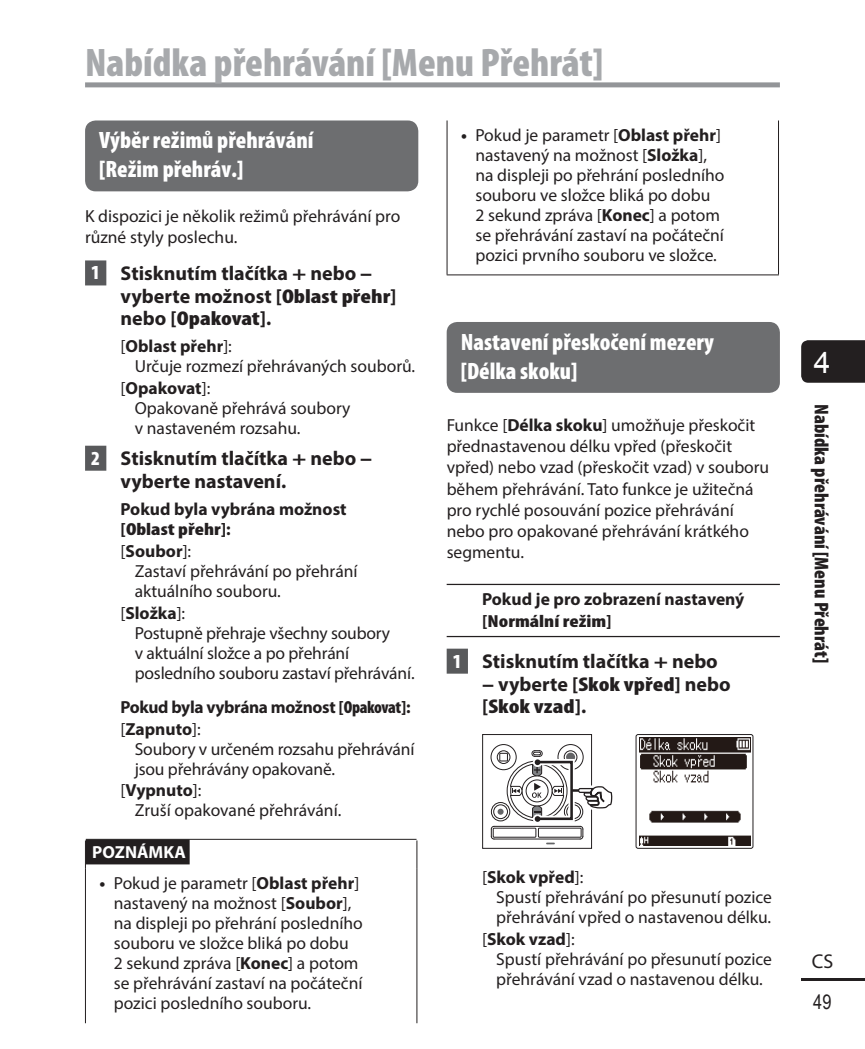
<style>
.page{position:relative;width:865px;height:1049px;background:#fff}
.page>*{position:absolute;margin:0;border:0;box-sizing:border-box;transform-origin:0 0}
.t1{font:900 condensed 40px "Myriad Pro";color:#a7a9ac}
.t2{font:30px "Arial";color:#fff}
.t3{font:900 condensed 23.75px/28.8px "Myriad Pro";color:#fff}
.t4{font:700 20px/22.5px "Myriad Pro";color:#231f20}
.t5{font:900 condensed 20px/22.5px "Myriad Pro";color:#231f20;scale:1.2 1}
.t6{font:900 condensed 20px "Myriad Pro";color:#231f20}
.t7{font:20px "Arial Narrow";color:#231f20}
.t8{font:20px "Myriad Pro";color:#231f20}
.t9{font:17.5px/20px "Myriad Pro";color:#231f20}
.t10{font:700 17.5px/22.5px "Myriad Pro";color:#231f20}
.t11{font:700 17.5px/21.8px "Myriad Pro";letter-spacing:-.02em;color:#231f20}
.t12{font:700 17.5px "Myriad Pro";color:#fff}
.s1{font-weight:900;font-stretch:condensed;color:#fff}
.s2{font-weight:900;font-stretch:condensed}
.s3{font-weight:700}
.s4{font-weight:400}
.s5{font-weight:700;font-stretch:normal}
</style>
<div class="page">
<div style="left:801px;top:340px;width:64px;height:43px;background:#231f20"></div>
<hr style="left:801px;top:978px;width:64px;height:3px;background:#231f20">
<div style="left:85px;top:82px;width:695px;height:5px;background:#939598"></div>
<hr style="left:446px;top:584px;width:334px;height:1px;background:#231f20">
<hr style="left:446px;top:636px;width:334px;height:1px;background:#231f20">
<div style="left:446px;top:649px;width:22px;height:25px;background:#58595b"></div>
<hr style="left:446px;top:120px;width:1px;height:154px;background:#231f20">
<hr style="left:778px;top:120px;width:1px;height:154px;background:#231f20">
<hr style="left:446px;top:274px;width:333px;height:1px;background:#231f20">
<div style="left:446px;top:322px;width:334px;height:71px;background:#6d6e70;border-radius:11px"></div>
<div style="left:635px;top:734px;width:118px;height:115px;border:1px solid #231f20;border-radius:2px"></div>
<div style="left:482px;top:734px;width:110px;height:115px;border:1px solid #231f20"></div>
<hr style="left:494px;top:838px;width:86px;height:1px;background:#231f20">
<hr style="left:494px;top:826px;width:86px;height:1px;background:#231f20">
<svg style="left:490px;top:826px;width:4px;height:14px"></svg>
<div style="left:491px;top:802px;width:19px;height:19px;border:1px solid #231f20;border-radius:50%"></div>
<div style="left:493px;top:804px;width:15px;height:15px;border:1px solid #231f20;border-radius:50%"></div>
<div style="left:490px;top:744px;width:26px;height:26px;border:1px solid #231f20;border-radius:50%"></div>
<div style="left:497px;top:750px;width:13px;height:14px;border:1px solid #231f20;border-radius:50%"></div>
<div style="left:564px;top:802px;width:19px;height:19px;border:1px solid #231f20;border-radius:50%"></div>
<div style="left:566px;top:804px;width:15px;height:15px;border:1px solid #231f20;border-radius:50%"></div>
<div style="left:557px;top:744px;width:26px;height:26px;border:1px solid #231f20;border-radius:50%"></div>
<div style="left:564px;top:750px;width:13px;height:14px;border:1px solid #231f20;border-radius:50%"></div>
<svg style="left:579px;top:826px;width:4px;height:14px"></svg>
<div style="left:566px;top:752px;width:9px;height:10px;background:#636466;border-radius:50%"></div>
<svg style="left:497px;top:809px;width:6px;height:6px"></svg>
<svg style="left:546px;top:842px;width:9px;height:2px"></svg>
<div style="left:493px;top:828px;width:43px;height:9px;border:1px solid #231f20"></div>
<div style="left:538px;top:828px;width:43px;height:9px;border:1px solid #231f20"></div>
<div style="left:499px;top:753px;width:9px;height:8px;border:1px solid #231f20"></div>
<img style="left:639px;top:737px;width:111px;height:108px">
<div style="left:533px;top:814px;width:9px;height:10px;border:4px solid #fff;border-radius:50%"></div>
<div style="left:536px;top:759px;width:38px;height:63px;border:6px solid #fff"></div>
<svg style="left:571px;top:734px;width:42px;height:79px"></svg>
<div style="left:538px;top:761px;width:35px;height:59px;border:3px solid #231f20"></div>
<svg style="left:510px;top:750px;width:54px;height:72px"></svg>
<div style="left:85px;top:260px;width:21px;height:25px;background:#58595b"></div>
<div style="left:85px;top:446px;width:21px;height:25px;background:#58595b"></div>
<div style="left:85px;top:120px;width:333px;height:71px;background:#6d6e70;border-radius:11px"></div>
<svg style="left:85px;top:840px;width:1px;height:29px"></svg>
<svg style="left:416px;top:840px;width:1px;height:29px"></svg>
<hr style="left:85px;top:869px;width:1px;height:154px;background:#231f20">
<hr style="left:416px;top:869px;width:1px;height:154px;background:#231f20">
<hr style="left:86px;top:839px;width:330px;height:1px;background:#231f20">
<div style="left:86px;top:839px;width:104px;height:25px;background:#231f20"></div>
<h1 class="t1" style="left:85px;top:47px;width:519px">Nabídka přehrávání [Menu Přehrát]</h1>
<h3 class="t3" style="left:99px;top:128px;width:216px">Výběr režimů přehrávání [Režim přehráv.]</h3>
<p class="t9" style="left:85px;top:207px;width:317px;line-height:21.2px">K dispozici je několik režimů přehrávání pro různé styly poslechu.</p>
<p class="t4" style="left:120px;top:263px;width:277px;text-indent:-29px"><span class="s1">1</span> Stisknutím tlačítka <span class="s2">+</span> nebo <span class="s2">– </span>vyberte možnost [<span class="s2">Oblast přehr</span>] nebo [<span class="s2">Opakovat</span>].</p>
<p class="t9" style="left:135px;top:337px;width:282px;text-indent:-14px">[<span class="s3">Oblast přehr</span>]:<br>Určuje rozmezí přehrávaných souborů.</p>
<p class="t9" style="left:135px;top:379px;width:217px;text-indent:-14px">[<span class="s3">Opakovat</span>]:<br>Opakovaně přehrává soubory v nastaveném rozsahu.</p>
<p class="t4" style="left:120px;top:449px;width:253px;text-indent:-29px"><span class="s1">2</span> Stisknutím tlačítka <span class="s2">+</span> nebo <span class="s2">– </span>vyberte nastavení.</p>
<p class="t10" style="left:120px;top:500px;width:228px;line-height:20px">Pokud byla vybrána možnost [<span class="s2">Oblast přehr</span>]:</p>
<p class="t9" style="left:135px;top:542px;width:224px;text-indent:-14px">[<span class="s3">Soubor</span>]:<br>Zastaví přehrávání po přehrání aktuálního souboru.</p>
<p class="t9" style="left:135px;top:604px;width:281px;text-indent:-14px">[<span class="s3">Složka</span>]:<br>Postupně přehraje všechny soubory<br>v aktuální složce a po přehrání posledního souboru zastaví přehrávání.</p>
<p class="t11" style="left:120px;top:697px;width:291px">Pokud byla vybrána možnost [<span class="s2">Opakovat</span>]: <span class="s4">[</span>Zapnuto<span class="s4">]:</span></p>
<p class="t9" style="left:135px;top:740px;width:281px">Soubory v určeném rozsahu přehrávání jsou přehrávány opakovaně.</p>
<p class="t9" style="left:135px;top:781px;width:208px;text-indent:-14px">[<span class="s3">Vypnuto</span>]:<br>Zruší opakované přehrávání.</p>
<p class="t12" style="left:92px;top:845px;width:95px">POZNÁMKA</p>
<p class="t9" style="left:114px;top:874px;width:250px;text-indent:-14px"><span class="s3">•</span> Pokud je parametr [<span class="s3">Oblast přehr</span>] nastavený na možnost [<span class="s3">Soubor</span>], na displeji po přehrání posledního souboru ve složce bliká po dobu<br>2 sekund zpráva [<span class="s3">Konec</span>] a potom se přehrávání zastaví na počáteční pozici posledního souboru.</p>
<p class="t9" style="left:475px;top:126px;width:250px;text-indent:-14px"><span class="s3">•</span> Pokud je parametr [<span class="s3">Oblast přehr</span>] nastavený na možnost [<span class="s3">Složka</span>], na displeji po přehrání posledního souboru ve složce bliká po dobu<br>2 sekund zpráva [<span class="s3">Konec</span>] a potom se přehrávání zastaví na počáteční pozici prvního souboru ve složce.</p>
<h3 class="t3" style="left:461px;top:329px;width:254px">Nastavení přeskočení mezery [Délka skoku]</h3>
<p class="t9" style="left:446px;top:415px;width:324px;line-height:21.2px">Funkce [<span class="s3">Délka skoku</span>] umožňuje přeskočit přednastavenou délku vpřed (přeskočit vpřed) nebo vzad (přeskočit vzad) v souboru během přehrávání. Tato funkce je užitečná pro rychlé posouvání pozice přehrávání nebo pro opakované přehrávání krátkého segmentu.</p>
<p class="t10" style="left:482px;top:588px;width:264px">Pokud je pro zobrazení nastavený [<span class="s2">Normální režim</span>]</p>
<p class="t4" style="left:453px;top:652px;width:266px"><span class="s1">1</span> Stisknutím tlačítka <span class="s2">+</span> nebo</p>
<p class="t5" style="left:482px;top:674px;width:209px">– <span class="s5">vyberte [</span>Skok vpřed<span class="s5">] nebo [</span>Skok vzad<span class="s5">].</span></p>
<p class="t9" style="left:496px;top:868px;width:277px;text-indent:-14px">[<span class="s3">Skok vpřed</span>]:<br>Spustí přehrávání po přesunutí pozice přehrávání vpřed o nastavenou délku.</p>
<p class="t9" style="left:496px;top:930px;width:277px;text-indent:-14px">[<span class="s3">Skok vzad</span>]:<br>Spustí přehrávání po přesunutí pozice přehrávání vzad o nastavenou délku.</p>
<h2 class="t2" style="left:814px;top:346px;width:18px">4</h2>
<p class="t6" style="left:829px;top:404px;width:260px;rotate:90deg">Nabídka přehrávání [Menu Přehrát]</p>
<p class="t8" style="left:811px;top:953px;width:23px">CS</p>
<p class="t7" style="left:813px;top:991px;width:20px">49</p>
</div>
